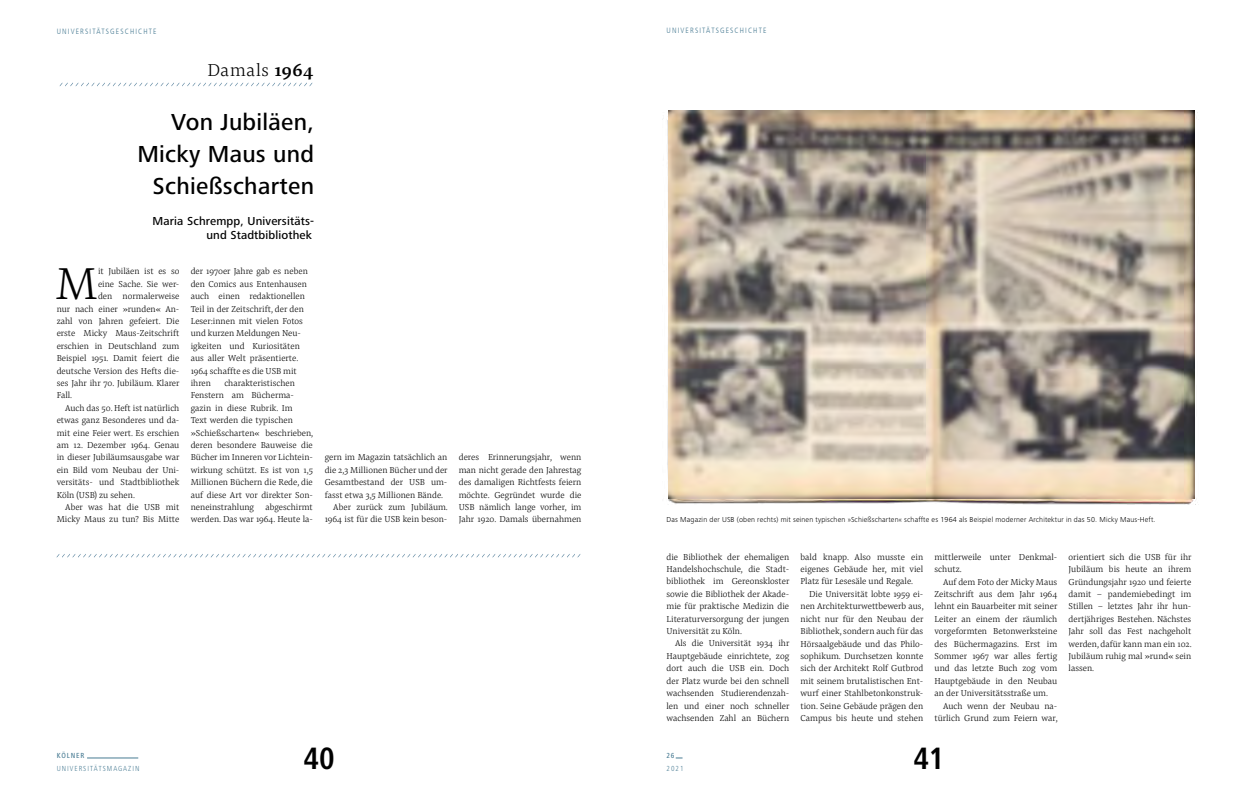
<style>
.page{position:relative;width:1248px;height:794px;background:#fff}
.page>*{position:absolute;margin:0;border:0;box-sizing:border-box;transform-origin:0 0}
.t1{font:300 46.6px "Pensum Pro";color:#000}
.t2{font:700 condensed 32px "Frutiger Next LTW1 G";color:#000}
.t3{font:500 24px/32px "Frutiger Next LTW1 G";letter-spacing:.01em;color:#000;text-align:right}
.t4{font:300 18px "Pensum Pro";letter-spacing:.035em;color:#000}
.t5{font:500 12px/14px "Frutiger Next LTW1 G";letter-spacing:.01em;color:#000;text-align:right}
.t6{font:300 9px/12.4px "Pensum Pro";color:#000;text-align:justify}
.t7{font:300 condensed 7.6px "Frutiger LT Com";letter-spacing:.15em;color:#487b93}
.t8{font:300 condensed 7.6px "Frutiger Next LTW1 G";letter-spacing:.13em;color:#487b93}
.t9{font:500 condensed 7.6px "Frutiger Next LTW1 G";letter-spacing:.11em;color:#487b93}
.t10{font:300 7.5px "Frutiger Next LTW1 G";letter-spacing:.02em;color:#000}
.s1{font-weight:500}
</style>
<div class="page">
<hr style="left:87px;top:758px;width:51px;height:1px;background:#487b93">
<svg style="left:60px;top:83px;width:252px;height:3px"></svg>
<svg style="left:57px;top:554px;width:523px;height:3px"></svg>
<img style="left:667px;top:110px;width:531px;height:395px">
<img style="left:668px;top:111px;width:526px;height:387px">
<p class="t7" style="left:57px;top:27px;width:101px">UNIVERSITÄTSGESCHICHTE</p>
<h3 class="t4" style="left:207px;top:57px;width:107px">Damals <span class="s1">1964</span></h3>
<h3 class="t3" style="left:137px;top:107px;width:178px">Von Jubiläen,<br>Micky Maus und<br>Schießscharten</h3>
<h3 class="t5" style="left:153px;top:214px;width:163px">Maria Schrempp, Universitäts&shy;und Stadtbibliothek</h3>
<h1 class="t1" style="left:56px;top:251px;width:44px">M</h1>
<p class="t6" style="left:98px;top:265px;width:83px">it Jubiläen ist es so</p>
<p class="t6" style="left:98px;top:277px;width:83px">eine Sache. Sie wer-</p>
<p class="t6" style="left:98px;top:290px;width:83px">den normalerweise</p>
<p class="t6" style="left:57px;top:302px;width:124px">nur nach einer »runden« An-</p>
<p class="t6" style="left:57px;top:315px;width:124px">zahl von Jahren gefeiert. Die</p>
<p class="t6" style="left:57px;top:327px;width:124px">erste Micky Maus-Zeitschrift</p>
<p class="t6" style="left:57px;top:339px;width:124px">erschien in Deutschland zum</p>
<p class="t6" style="left:57px;top:352px;width:124px">Beispiel 1951. Damit feiert die</p>
<p class="t6" style="left:57px;top:364px;width:124px">deutsche Version des Hefts die-</p>
<p class="t6" style="left:57px;top:377px;width:124px">ses Jahr ihr 70. Jubiläum. Klarer</p>
<p class="t6" style="left:57px;top:389px;width:17px">Fall.</p>
<p class="t6" style="left:65px;top:401px;width:116px">Auch das 50. Heft ist natürlich</p>
<p class="t6" style="left:57px;top:414px;width:124px">etwas ganz Besonderes und da-</p>
<p class="t6" style="left:57px;top:426px;width:124px">mit eine Feier wert. Es erschien</p>
<p class="t6" style="left:57px;top:439px;width:124px">am 12. Dezember 1964. Genau</p>
<p class="t6" style="left:57px;top:451px;width:124px">in dieser Jubiläumsausgabe war</p>
<p class="t6" style="left:57px;top:463px;width:124px">ein Bild vom Neubau der Uni-</p>
<p class="t6" style="left:57px;top:476px;width:124px">versitäts- und Stadtbibliothek</p>
<p class="t6" style="left:57px;top:488px;width:80px">Köln (USB) zu sehen.</p>
<p class="t6" style="left:65px;top:501px;width:116px">Aber was hat die USB mit</p>
<p class="t6" style="left:57px;top:513px;width:124px">Micky Maus zu tun? Bis Mitte</p>
<p class="t6" style="left:191px;top:265px;width:119px;text-align:left">der 1970er Jahre gab es neben den Comics aus Entenhausen auch einen redaktionellen<br>Teil in der Zeitschrift, der den<br>Leser:innen mit vielen Fotos und kurzen Meldungen Neu&shy;igkeiten und Kuriositäten aus aller Welt präsentierte.<br>1964 schaffte es die USB mit ihren</p>
<p class="t6" style="left:191px;top:377px;width:124px;text-align:left;text-indent:34px">charakteristischen<br>Fenstern am Bücherma&shy;gazin in diese Rubrik. Im<br>Text werden die typischen »Schießscharten« beschrieben, deren besondere Bauweise die<br>Bücher im Inneren vor Lichtein&shy;wirkung schützt. Es ist von 1,5<br>Millionen Büchern die Rede, die auf diese Art vor direkter Son&shy;neneinstrahlung abgeschirmt werden. Das war 1964. Heute la-</p>
<p class="t6" style="left:325px;top:451px;width:124px">gern im Magazin tatsächlich an</p>
<p class="t6" style="left:325px;top:463px;width:124px">die 2,3 Millionen Bücher und der</p>
<p class="t6" style="left:325px;top:476px;width:124px">Gesamtbestand der USB um-</p>
<p class="t6" style="left:325px;top:488px;width:120px">fasst etwa 3,5 Millionen Bände.</p>
<p class="t6" style="left:333px;top:501px;width:116px">Aber zurück zum Jubiläum.</p>
<p class="t6" style="left:325px;top:513px;width:124px">1964 ist für die USB kein beson-</p>
<p class="t6" style="left:459px;top:451px;width:124px">deres Erinnerungsjahr, wenn man nicht gerade den Jahrestag des damaligen Richtfests feiern möchte. Gegründet wurde die USB nämlich lange vorher, im Jahr 1920. Damals übernahmen</p>
<p class="t7" style="left:666px;top:25px;width:101px">UNIVERSITÄTSGESCHICHTE</p>
<p class="t10" style="left:666px;top:515px;width:490px">Das Magazin der USB (oben rechts) mit seinen typischen »Schießscharten« schaffte es 1964 als Beispiel moderner Architektur in das 50. Micky Maus-Heft.</p>
<p class="t6" style="left:666px;top:550px;width:124px">die Bibliothek der ehemaligen Handelshochschule, die Stadt&shy;bibliothek im Gereonskloster sowie die Bibliothek der Akade&shy;mie für praktische Medizin die Literaturversorgung der jungen Universität zu Köln.</p>
<p class="t6" style="left:666px;top:637px;width:124px;text-indent:9px">Als die Universität 1934 ihr Hauptgebäude einrichtete, zog dort auch die USB ein. Doch der Platz wurde bei den schnell wachsenden Studierendenzah&shy;len und einer noch schneller wachsenden Zahl an Büchern</p>
<p class="t6" style="left:800px;top:550px;width:124px">bald knapp. Also musste ein eigenes Gebäude her, mit viel Platz für Lesesäle und Regale.</p>
<p class="t6" style="left:800px;top:587px;width:125px;text-indent:9px">Die Universität lobte 1959 ei&shy;nen Architekturwettbewerb aus, nicht nur für den Neubau der Bibliothek, sondern auch für das Hörsaalgebäude und das Philo&shy;sophikum. Durchsetzen konnte sich der Architekt Rolf Gutbrod mit seinem brutalistischen Ent&shy;wurf einer Stahlbetonkonstruk&shy;tion. Seine Gebäude prägen den Campus bis heute und stehen</p>
<p class="t6" style="left:934px;top:550px;width:124px">mittlerweile unter Denkmal&shy;schutz.</p>
<p class="t6" style="left:934px;top:575px;width:124px;text-indent:9px">Auf dem Foto der Micky Maus Zeitschrift aus dem Jahr 1964 lehnt ein Bauarbeiter mit seiner Leiter an einem der räumlich vorgeformten Betonwerksteine des Büchermagazins. Erst im Sommer 1967 war alles fertig und das letzte Buch zog vom Hauptgebäude in den Neubau an der Universitätsstraße um.</p>
<p class="t6" style="left:934px;top:699px;width:125px;text-align:right">Auch wenn der Neubau na&shy;türlich Grund zum Feiern war,</p>
<p class="t6" style="left:1068px;top:550px;width:125px">orientiert sich die USB für ihr Jubiläum bis heute an ihrem Gründungsjahr 1920 und feierte damit – pandemiebedingt im Stillen – letztes Jahr ihr hun&shy;dertjähriges Bestehen. Nächstes Jahr soll das Fest nachgeholt werden, dafür kann man ein 102.<br>Jubiläum ruhig mal »rund« sein lassen.</p>
<p class="t9" style="left:57px;top:751px;width:29px">KÖLNER</p>
<p class="t8" style="left:57px;top:763px;width:84px">UNIVERSITÄTSMAGAZIN</p>
<h2 class="t2" style="left:303px;top:740px;width:33px">40</h2>
<h2 class="t2" style="left:913px;top:740px;width:33px">41</h2>
<p class="t9" style="left:666px;top:751px;width:10px">26</p>
<p class="t8" style="left:666px;top:763px;width:18px">2021</p>
</div>
